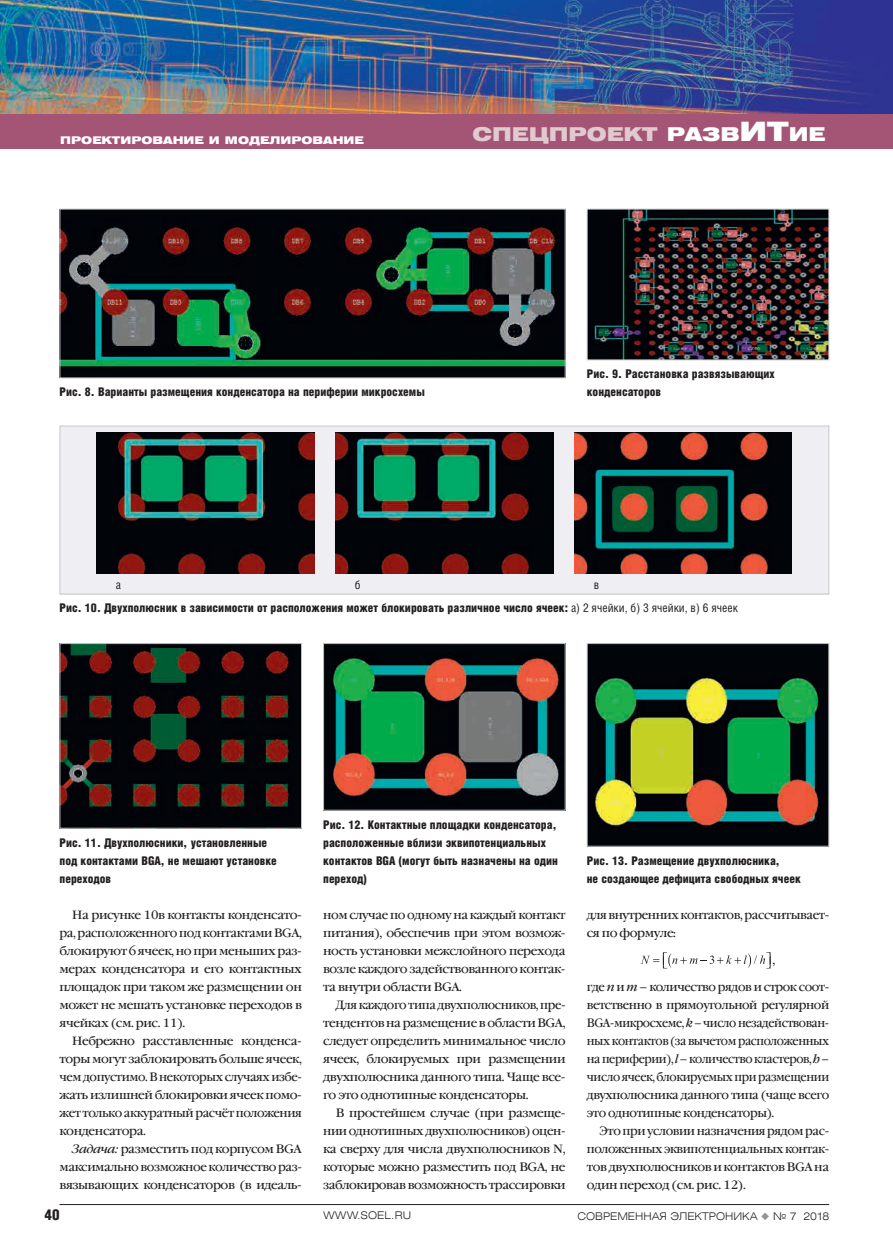
<style>
.page{position:relative;width:893px;height:1251px;background:#fff}
.page>*{position:absolute;margin:0;border:0;box-sizing:border-box;transform-origin:0 0}
.t1{font:18.9px "Helios Ext Black C";color:#e1cacf}
.t2{font:15px "Helios Cond Black C";color:#231f20}
.t3{font:12px/18px "Garamond Book C";letter-spacing:-.035em;color:#231f20;text-align:justify}
.t4{font:12px/18px "Garamond Book C";letter-spacing:-.035em;color:#231f20;text-align:justify;scale:.96 1}
.t5{font:12px/18px "Helios Cond Black C";color:#231f20}
.t6{font:12px "Helios Cond C";color:#231f20}
.t7{font:10.5px "Helios Ext Light C";color:#231f20}
.t8{font:10.5px "Helios Ext Black C";color:#fff}
.s1{color:#fff}
.s2{font-size:26.55px;color:#fff}
.s3{font-family:"Helios Cond C"}
.s4{font-style:italic}
.s5{color:#939598}
</style>
<div class="page">
<hr style="left:60px;top:1203px;width:769px;height:1px;background:#231f20">
<img style="left:0;top:0;width:892px;height:115px">
<div style="left:0;top:115px;width:893px;height:34px;background:#a45475"></div>
<img style="left:892px;top:0;width:1px;height:115px">
<div style="left:60px;top:426px;width:769px;height:168px;background:#efeff3"></div>
<img style="left:97px;top:432px;width:217px;height:141px">
<img style="left:336px;top:432px;width:217px;height:141px">
<img style="left:574px;top:432px;width:218px;height:141px">
<div style="left:60px;top:425px;width:769px;height:169px;border:1px solid #c7c8ca"></div>
<img style="left:62px;top:645px;width:238px;height:181px">
<div style="left:60px;top:643px;width:242px;height:185px;border:1px solid #c7c8ca"></div>
<img style="left:325px;top:645px;width:239px;height:163px">
<div style="left:323px;top:643px;width:243px;height:167px;border:1px solid #c7c8ca"></div>
<img style="left:589px;top:645px;width:238px;height:199px">
<img style="left:62px;top:211px;width:502px;height:165px">
<img style="left:589px;top:211px;width:238px;height:147px">
<svg style="left:641px;top:952px;width:130px;height:16px"></svg>
<p class="t8" style="left:60px;top:134px;width:305px">П роектирование и моделирование</p>
<h1 class="t1" style="left:472px;top:123px;width:354px">Спецпроект <span class="s1">разв</span><span class="s2">ит</span><span class="s1">ие</span></h1>
<p class="t5" style="left:587px;top:365px;width:189px">Рис. 9. Расстановка развязывающих</p>
<p class="t5" style="left:60px;top:383px;width:367px">Рис. 8. Варианты размещения конденсатора на периферии микросхемы</p>
<p class="t5" style="left:587px;top:383px;width:76px">конденсаторов</p>
<p class="t6" style="left:116px;top:577px;width:7px">а</p>
<p class="t6" style="left:355px;top:577px;width:7px">б</p>
<p class="t6" style="left:594px;top:577px;width:7px">в</p>
<p class="t5" style="left:60px;top:599px;width:680px">Рис. 10. Двухполюсник в зависимости от расположения может блокировать различное число ячеек: <span class="s3">а) 2 ячейки, б) 3 ячейки, в) 6 ячеек</span></p>
<p class="t5" style="left:60px;top:833px;width:219px">Рис. 11. Двухполюсники, установленные под контактами BGA, не мешают установке переходов</p>
<p class="t3" style="left:60px;top:905px;width:244px;text-indent:13px">На рисунке 10в контакты конденсато&shy;ра, расположенного под контактами BGA, блокируют 6 ячеек, но при меньших раз&shy;мерах конденсатора и его контактных площадок при таком же размещении он может не мешать установке переходов в ячейках (см. рис. 11).</p>
<p class="t3" style="left:60px;top:1031px;width:244px;text-indent:13px">Небрежно расставленные конденса&shy;торы могут заблокировать больше ячеек, чем допустимо. В некоторых случаях избе&shy;жать излишней блокировки ячеек помо&shy;жет только аккуратный расчёт положения конденсатора.</p>
<p class="t3" style="left:60px;top:1139px;width:244px;text-indent:13px"><span class="s4">Задача:</span> разместить под корпусом BGA максимально возможное количество раз&shy;вязывающих конденсаторов (в идеаль-</p>
<p class="t5" style="left:323px;top:815px;width:236px">Рис. 12. Контактные площадки конденсатора, расположенные вблизи эквипотенциальных контактов BGA (могут быть назначены на один переход)</p>
<p class="t3" style="left:323px;top:905px;width:244px">ном случае по одному на каждый контакт питания), обеспечив при этом возмож&shy;ность установки межслойного перехода возле каждого задействованного контак&shy;та внутри области BGA.</p>
<p class="t4" style="left:323px;top:995px;width:254px;text-indent:13px">Для каждого типа двухполюсников, пре&shy;тендентов на размещение в области BGA, следует определить минимальное число ячеек, блокируемых при размещении двухполюсника данного типа. Чаще все&shy;го это однотипные конденсаторы.</p>
<p class="t3" style="left:323px;top:1103px;width:244px;text-indent:13px">В простейшем случае (при размеще&shy;нии однотипных двухполюсников) оцен&shy;ка сверху для числа двухполюсников N, которые можно разместить под BGA, не заблокировав возможность трассировки</p>
<p class="t5" style="left:587px;top:851px;width:215px">Рис. 13. Размещение двухполюсника,<br>не создающее дефицита свободных ячеек</p>
<p class="t3" style="left:587px;top:905px;width:244px">для внутренних контактов, рассчитывает&shy;ся по формуле:</p>
<p class="t3" style="left:772px;top:950px;width:4px">,</p>
<p class="t4" style="left:587px;top:977px;width:254px">где <span class="s4">n</span> и <span class="s4">m</span> – количество рядов и строк соот&shy;ветственно в прямоугольной регулярной BGA-микросхеме, <span class="s4">k</span> – число незадействован&shy;ных контактов (за вычетом расположенных на периферии), <span class="s4">l</span> – количество кластеров, <span class="s4">h</span> – число ячеек, блокируемых при размещении двухполюсника данного типа (чаще всего это однотипные конденсаторы).</p>
<p class="t4" style="left:587px;top:1121px;width:254px;text-indent:13px">Это при условии назначения рядом рас&shy;положенных эквипотенциальных контак&shy;тов двухполюсников и контактов BGA на один переход (см. рис. 12).</p>
<p class="t2" style="left:44px;top:1205px;width:17px">40</p>
<p class="t7" style="left:323px;top:1208px;width:89px">WWW.SOEL.RU</p>
<p class="t7" style="left:578px;top:1208px;width:253px">СОВРЕМЕННАЯ ЭЛЕКТРОНИКА <span class="s5">◆</span> № 7 2018</p>
</div>
